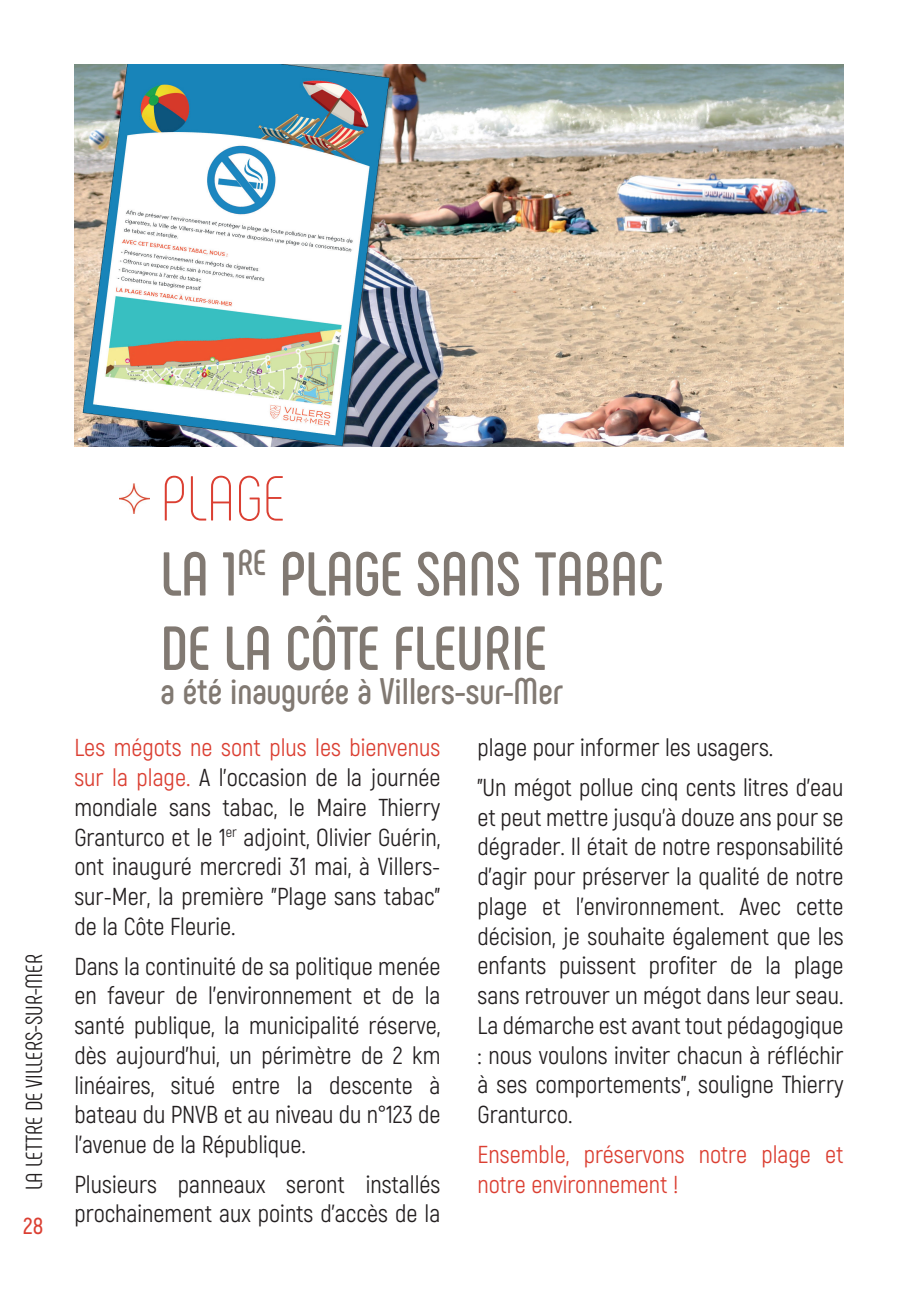
<style>
.page{position:relative;width:918px;height:1290px;background:#fff}
.page>*{position:absolute;margin:0;border:0;box-sizing:border-box;transform-origin:0 0}
.t1{font:200 63.18px "Phenomena";color:#db3f32}
.t2{font:700 61.6px/74.2px "Phenomena";color:#817972}
.t3{font:700 36.93px "Phenomena";letter-spacing:-.005em;color:#817972}
.t4{font:24.5px/29.8px "Akrobat";color:#231f20;text-align:justify}
.t5{font:24.5px/29.8px "Akrobat";color:#db3f32}
.t6{font:23.1px "Phenomena";color:#231f20}
.t7{font:600 23.1px "Akrobat";color:#db3f32}
.s1{color:#db3f32}
</style>
<div class="page">
<img style="left:119px;top:483px;width:30px;height:31px">
<img style="left:74px;top:64px;width:769px;height:382px">
<p class="t6" style="left:21px;top:1190px;width:237px;rotate:-90deg">LA LETTRE DE VILLERS-SUR-MER</p>
<p class="t7" style="left:23px;top:1211px;width:22px">28</p>
<h1 class="t1" style="left:160px;top:463px;width:127px">PLAGE</h1>
<h2 class="t2" style="left:160px;top:537px;width:504px">LA 1<sup>RE</sup> PLAGE SANS TABAC<br>DE LA CÔTE FLEURIE</h2>
<h3 class="t3" style="left:160px;top:668px;width:404px">a été inaugurée à Villers-sur-Mer</h3>
<p class="t4" style="left:74px;top:733px;width:367px"><span class="s1">Les mégots ne sont plus les bienvenus sur la plage.</span> A l'occasion de la journée mondiale sans tabac, le Maire Thierry Granturco et le 1<sup>er</sup> adjoint, Olivier Guérin, ont inauguré mercredi 31 mai, à Villers&shy;sur-Mer, la première "Plage sans tabac" de la Côte Fleurie.</p>
<p class="t4" style="left:74px;top:951px;width:367px">Dans la continuité de sa politique menée en faveur de l’environnement et de la santé publique, la municipalité réserve, dès aujourd'hui, un périmètre de 2 km linéaires, situé entre la descente à bateau du PNVB et au niveau du n°123 de l’avenue de la République.</p>
<p class="t4" style="left:74px;top:1169px;width:367px">Plusieurs panneaux seront installés prochainement aux points d’accès de la</p>
<p class="t4" style="left:477px;top:728px;width:367px;line-height:39.7px">plage pour informer les usagers.<br>"Un mégot pollue cinq cents litres d’eau</p>
<p class="t4" style="left:477px;top:802px;width:367px">et peut mettre jusqu’à douze ans pour se dégrader. Il était de notre responsabilité d’agir pour préserver la qualité de notre plage et l’environnement. Avec cette décision, je souhaite également que les enfants puissent profiter de la plage sans retrouver un mégot dans leur seau.<br>La démarche est avant tout pédagogique : nous voulons inviter chacun à réfléchir à ses comportements", souligne Thierry Granturco.</p>
<p class="t5" style="left:477px;top:1139px;width:367px">Ensemble, préservons notre plage et notre environnement !</p>
</div>
